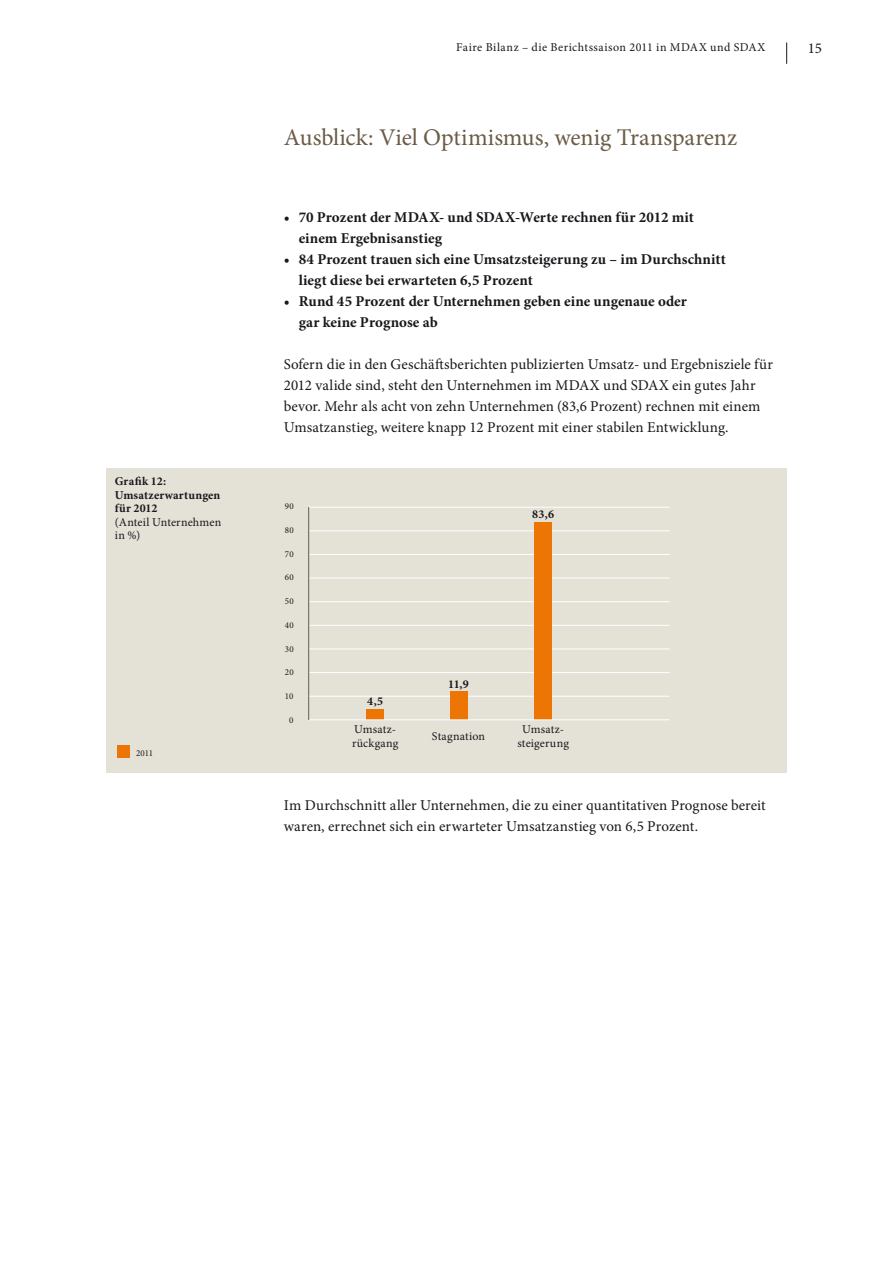
<style>
.page{position:relative;width:893px;height:1263px;background:#fff}
.page>*{position:absolute;margin:0;border:0;box-sizing:border-box;transform-origin:0 0}
.t1{font:24px "Minion Pro";letter-spacing:-.005em;color:#6b5b47}
.t2{font:15px/21px "Minion Pro";color:#1a171c}
.t3{font:700 15px/21px "Minion Pro";color:#1a171c}
.t4{font:12px/13.5px "Minion Pro";letter-spacing:.025em;color:#1a171c}
.t5{font:12px "Minion Pro";letter-spacing:.045em;color:#1a171c}
.t6{font:700 12px/13.5px "Minion Pro";letter-spacing:.02em;color:#1a171c}
.t7{font:9px "Minion Pro";letter-spacing:.04em;color:#1a171c}
</style>
<div class="page">
<svg style="left:786px;top:43px;width:1px;height:21px"></svg>
<div style="left:106px;top:468px;width:681px;height:304px;background:#e4e1d7"></div>
<div style="left:117px;top:745px;width:13px;height:13px;background:#ed7504"></div>
<hr style="left:308px;top:507px;width:362px;height:1px;background:#fff">
<hr style="left:308px;top:672px;width:362px;height:1px;background:#fff">
<hr style="left:308px;top:696px;width:362px;height:1px;background:#fff">
<hr style="left:308px;top:649px;width:362px;height:1px;background:#fff">
<hr style="left:308px;top:625px;width:362px;height:1px;background:#fff">
<hr style="left:308px;top:601px;width:362px;height:1px;background:#fff">
<hr style="left:308px;top:554px;width:362px;height:1px;background:#fff">
<hr style="left:308px;top:578px;width:362px;height:1px;background:#fff">
<hr style="left:308px;top:531px;width:362px;height:1px;background:#fff">
<div style="left:367px;top:709px;width:17px;height:11px;background:#ed7504"></div>
<div style="left:450px;top:692px;width:17px;height:28px;background:#ed7504"></div>
<div style="left:535px;top:522px;width:17px;height:198px;background:#ed7504"></div>
<hr style="left:308px;top:719px;width:362px;height:1px;background:#fff">
<hr style="left:308px;top:507px;width:1px;height:213px;background:#6b5b47">
<p class="t6" style="left:115px;top:474px;width:107px">Grafik 12:<br>Umsatzerwartungen für 2012</p>
<p class="t4" style="left:115px;top:515px;width:108px">(Anteil Unternehmen in %)</p>
<p class="t7" style="left:136px;top:747px;width:19px">2011</p>
<p class="t5" style="left:456px;top:39px;width:311px">Faire Bilanz – die Berichtssaison 2011 in MDAX und SDAX</p>
<p class="t2" style="left:808px;top:38px;width:16px">15</p>
<h1 class="t1" style="left:284px;top:121px;width:455px">Ausblick: Viel Optimismus, wenig Transparenz</h1>
<p class="t3" style="left:299px;top:207px;width:397px;text-indent:-15px">• 70 Prozent der MDAX- und SDAX-Werte rechnen für 2012 mit einem Ergebnisanstieg</p>
<p class="t3" style="left:299px;top:249px;width:429px;text-indent:-15px">• 84 Prozent trauen sich eine Umsatzsteigerung zu – im Durchschnitt liegt diese bei erwarteten 6,5 Prozent</p>
<p class="t3" style="left:299px;top:291px;width:390px;text-indent:-15px">• Rund 45 Prozent der Unternehmen geben eine ungenaue oder gar keine Prognose ab</p>
<p class="t2" style="left:284px;top:354px;width:491px">Sofern die in den Geschäftsberichten publizierten Umsatz- und Ergebnisziele für 2012 valide sind, steht den Unternehmen im MDAX und SDAX ein gutes Jahr bevor. Mehr als acht von zehn Unternehmen (83,6 Prozent) rechnen mit einem Umsatzanstieg, weitere knapp 12 Prozent mit einer stabilen Entwicklung.</p>
<p class="t7" style="left:285px;top:501px;width:11px">90</p>
<p class="t7" style="left:285px;top:524px;width:11px">80</p>
<p class="t7" style="left:285px;top:548px;width:10px">70</p>
<p class="t7" style="left:285px;top:572px;width:11px">60</p>
<p class="t7" style="left:285px;top:595px;width:10px">50</p>
<p class="t7" style="left:285px;top:619px;width:11px">40</p>
<p class="t7" style="left:285px;top:643px;width:10px">30</p>
<p class="t7" style="left:285px;top:666px;width:10px">20</p>
<p class="t7" style="left:285px;top:690px;width:10px">10</p>
<p class="t7" style="left:289px;top:714px;width:6px">0</p>
<p class="t6" style="left:367px;top:694px;width:18px">4,5</p>
<p class="t6" style="left:532px;top:507px;width:23px">83,6</p>
<p class="t6" style="left:448px;top:677px;width:22px">11,9</p>
<p class="t4" style="left:352px;top:723px;width:48px">Umsatz&shy;rückgang</p>
<p class="t4" style="left:517px;top:723px;width:53px;text-align:center">Umsatz&shy;steigerung</p>
<p class="t4" style="left:432px;top:729px;width:55px">Stagnation</p>
<p class="t2" style="left:284px;top:795px;width:483px">Im Durchschnitt aller Unternehmen, die zu einer quantitativen Prognose bereit waren, errechnet sich ein erwarteter Umsatzanstieg von 6,5 Prozent.</p>
</div>
